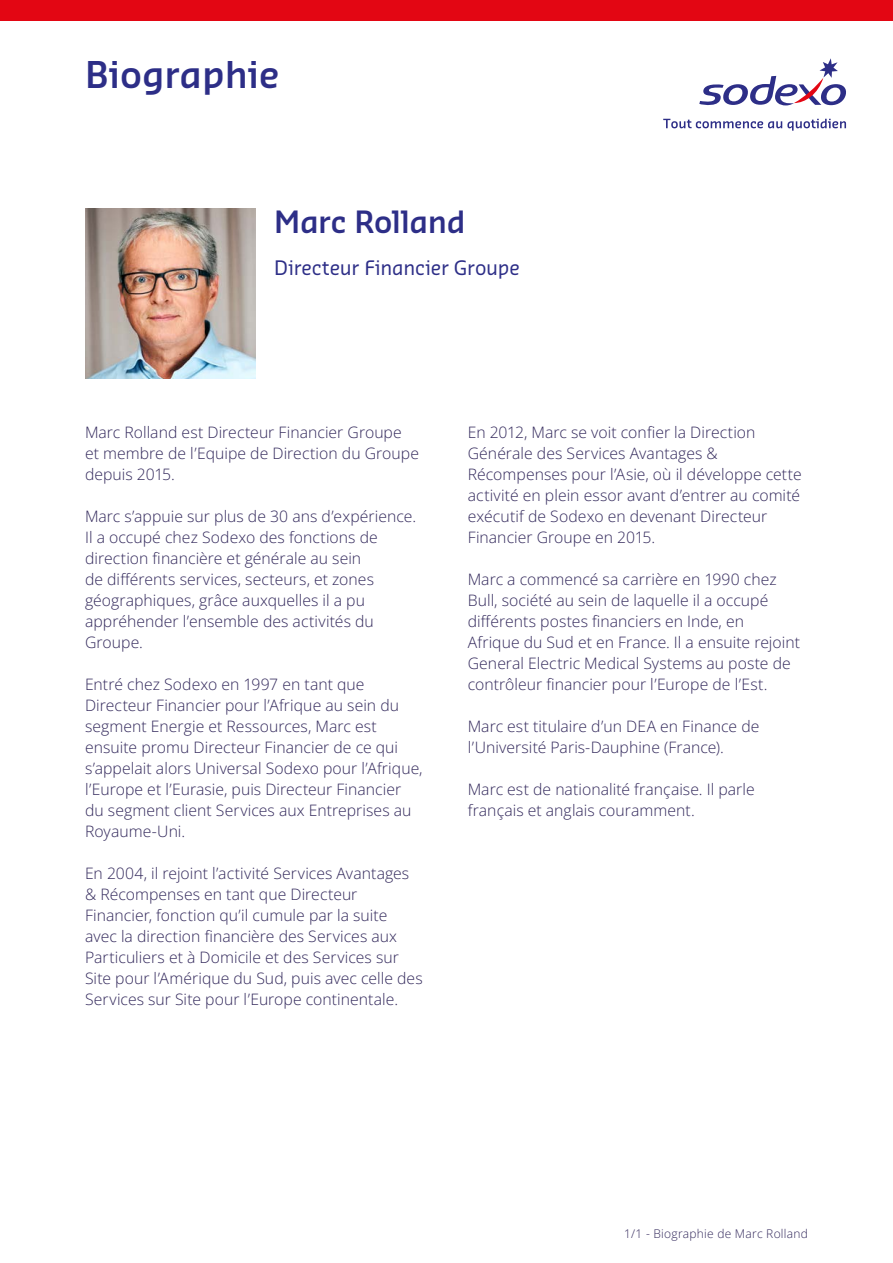
<style>
.page{position:relative;width:893px;height:1263px;background:#fff}
.page>*{position:absolute;margin:0;border:0;box-sizing:border-box;transform-origin:0 0}
.t1{font:600 36px "Sansa Pro";color:#2d2e87}
.t2{font:600 30px "Sansa Pro";letter-spacing:-.015em;color:#2d2e87}
.t3{font:19.5px "Sansa Pro";letter-spacing:-.01em;color:#2d2e87}
.t4{font:300 15.75px/21px "Open Sans";letter-spacing:.005em;color:#32285b}
.t5{font:300 12px "Open Sans";letter-spacing:.02em;color:#32285b}
</style>
<div class="page">
<img style="left:85px;top:208px;width:170px;height:170px">
<div style="left:0;top:0;width:893px;height:21px;background:#e30613"></div>
<svg style="left:663px;top:58px;width:184px;height:73px"></svg>
<h1 class="t1" style="left:85px;top:51px;width:196px">Biographie</h1>
<h2 class="t2" style="left:274px;top:202px;width:193px">Marc Rolland</h2>
<p class="t3" style="left:274px;top:255px;width:247px">Directeur Financier Groupe</p>
<p class="t4" style="left:85px;top:421px;width:336px">Marc Rolland est Directeur Financier Groupe et membre de l’Equipe de Direction du Groupe depuis 2015.</p>
<p class="t4" style="left:85px;top:505px;width:333px">Marc s’appuie sur plus de 30 ans d’expérience.<br>Il a occupé chez Sodexo des fonctions de direction financière et générale au sein<br>de différents services, secteurs, et zones géographiques, grâce auxquelles il a pu appréhender l’ensemble des activités du Groupe.</p>
<p class="t4" style="left:85px;top:673px;width:339px">Entré chez Sodexo en 1997 en tant que Directeur Financier pour l’Afrique au sein du segment Energie et Ressources, Marc est ensuite promu Directeur Financier de ce qui s’appelait alors Universal Sodexo pour l’Afrique, l’Europe et l’Eurasie, puis Directeur Financier du segment client Services aux Entreprises au Royaume-Uni.</p>
<p class="t4" style="left:85px;top:862px;width:339px">En 2004, il rejoint l’activité Services Avantages &amp; Récompenses en tant que Directeur Financier, fonction qu’il cumule par la suite avec la direction financière des Services aux Particuliers et à Domicile et des Services sur Site pour l’Amérique du Sud, puis avec celle des Services sur Site pour l’Europe continentale.</p>
<p class="t4" style="left:468px;top:421px;width:335px">En 2012, Marc se voit confier la Direction Générale des Services Avantages &amp; Récompenses pour l’Asie, où il développe cette activité en plein essor avant d’entrer au comité exécutif de Sodexo en devenant Directeur Financier Groupe en 2015.</p>
<p class="t4" style="left:468px;top:568px;width:334px">Marc a commencé sa carrière en 1990 chez Bull, société au sein de laquelle il a occupé différents postes financiers en Inde, en<br>Afrique du Sud et en France. Il a ensuite rejoint General Electric Medical Systems au poste de contrôleur financier pour l’Europe de l’Est.</p>
<p class="t4" style="left:468px;top:715px;width:293px">Marc est titulaire d’un DEA en Finance de l’Université Paris-Dauphine (France).</p>
<p class="t4" style="left:468px;top:778px;width:289px">Marc est de nationalité française. Il parle français et anglais couramment.</p>
<p class="t5" style="left:624px;top:1225px;width:185px">1/1 - Biographie de Marc Rolland</p>
</div>
